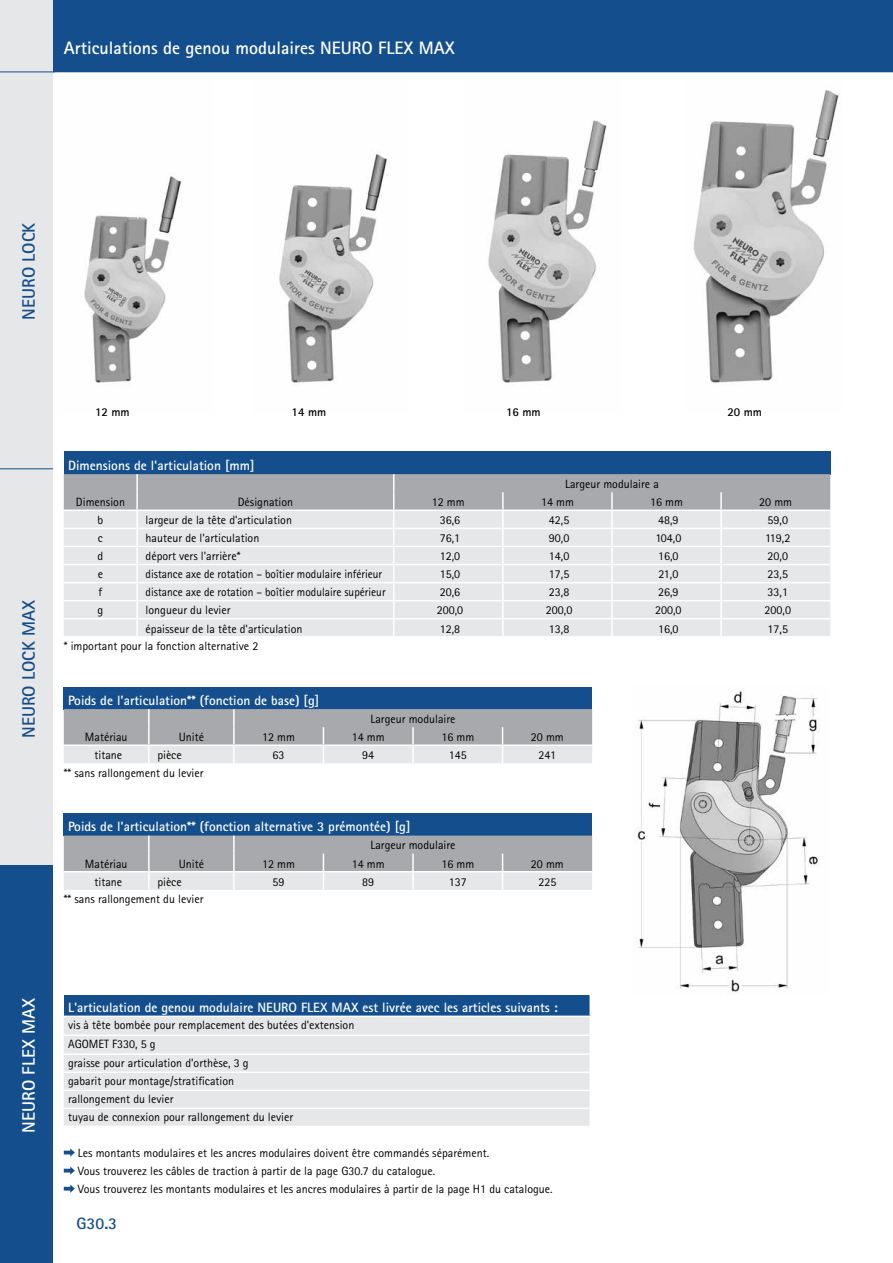
<style>
.page{position:relative;width:893px;height:1263px;background:#fff}
.page>*{position:absolute;margin:0;border:0;box-sizing:border-box;transform-origin:0 0}
.e__Seiten_Überschrif{font:700 18px "Rotis Sans Serif Pro";color:#fff}
.t1{font:700 18px "Rotis Sans Serif Pro";color:#144e8c}
.a__Fließtext{font:700 16.5px "Rotis Sans Serif Pro";color:#144e8c}
.c__Tabelle_links{font:700 13.5px "Rotis Sans Serif Pro";color:#fff}
.a__Fließtext-2{font:12px "Rotis Sans Serif Pro";color:#000}
.c__Tabelle{font:12px "Rotis Sans Serif Pro";color:#000}
.c__Tabelle_ohne_Rast{font:12px "Rotis Sans Serif Pro";color:#000}
.c__Tabelle_links_ein{font:12px "Rotis Sans Serif Pro";color:#000}
.c__Tabelle_links_ein-2{font:12px "Rotis Sans Serif Pro";color:#000;scale:.95 1}
.c__Tabelle-2{font:700 12px "Rotis Sans Serif Pro";color:#000}
</style>
<div class="page">
<div style="left:53px;top:0;width:840px;height:72px;background:#144e8c"></div>
<div style="left:0;top:0;width:53px;height:1263px;background:#e6e7e8"></div>
<div style="left:0;top:866px;width:53px;height:397px;background:#144e8c"></div>
<hr style="left:0;top:72px;width:55px;height:1px;background:#144e8c">
<hr style="left:0;top:468px;width:53px;height:1px;background:#144e8c">
<img style="left:693px;top:90px;width:146px;height:293px">
<img style="left:488px;top:120px;width:119px;height:263px">
<img style="left:279px;top:154px;width:109px;height:229px">
<img style="left:84px;top:176px;width:99px;height:207px">
<img style="left:637px;top:691px;width:183px;height:304px">
<div style="left:64px;top:451px;width:766px;height:23px;background:#144e8c"></div>
<svg style="left:64px;top:474px;width:766px;height:162px"></svg>
<div style="left:64px;top:687px;width:528px;height:22px;background:#144e8c"></div>
<svg style="left:64px;top:709px;width:528px;height:54px"></svg>
<div style="left:64px;top:995px;width:526px;height:21px;background:#144e8c"></div>
<div style="left:64px;top:1017px;width:526px;height:109px;background:#e6e7e8"></div>
<hr style="left:64px;top:1015px;width:527px;height:2px;background:#fff">
<hr style="left:64px;top:1034px;width:527px;height:2px;background:#fff">
<hr style="left:64px;top:1053px;width:527px;height:2px;background:#fff">
<hr style="left:64px;top:1071px;width:527px;height:2px;background:#fff">
<hr style="left:64px;top:1089px;width:527px;height:2px;background:#fff">
<hr style="left:64px;top:1108px;width:527px;height:1px;background:#fff">
<svg style="left:64px;top:1148px;width:11px;height:9px"></svg>
<svg style="left:64px;top:1166px;width:11px;height:9px"></svg>
<svg style="left:64px;top:1184px;width:11px;height:9px"></svg>
<div style="left:64px;top:813px;width:528px;height:23px;background:#144e8c"></div>
<svg style="left:64px;top:836px;width:528px;height:54px"></svg>
<p class="e__Seiten_Überschrif" style="left:64px;top:37px;width:392px">Articulations de genou modulaires NEURO FLEX MAX</p>
<h1 class="t1" style="left:17px;top:320px;width:99px;rotate:-90deg">NEURO LOCK</h1>
<h1 class="t1" style="left:17px;top:738px;width:140px;rotate:-90deg">NEURO LOCK MAX</h1>
<p class="c__Tabelle-2" style="left:95px;top:404px;width:36px">12 mm</p>
<p class="c__Tabelle-2" style="left:292px;top:404px;width:36px">14 mm</p>
<p class="c__Tabelle-2" style="left:506px;top:404px;width:36px">16 mm</p>
<p class="c__Tabelle-2" style="left:727px;top:404px;width:36px">20 mm</p>
<p class="c__Tabelle_links" style="left:68px;top:457px;width:188px">Dimensions de l'articulation [mm]</p>
<p class="c__Tabelle" style="left:565px;top:477px;width:95px">Largeur modulaire a</p>
<p class="c__Tabelle" style="left:76px;top:495px;width:51px">Dimension</p>
<p class="c__Tabelle" style="left:238px;top:495px;width:57px">Désignation</p>
<p class="c__Tabelle" style="left:432px;top:495px;width:34px">12 mm</p>
<p class="c__Tabelle" style="left:541px;top:495px;width:34px">14 mm</p>
<p class="c__Tabelle" style="left:650px;top:495px;width:34px">16 mm</p>
<p class="c__Tabelle" style="left:759px;top:495px;width:34px">20 mm</p>
<p class="c__Tabelle" style="left:98px;top:513px;width:7px">b</p>
<p class="c__Tabelle_links_ein" style="left:146px;top:513px;width:148px">largeur de la tête d'articulation</p>
<p class="c__Tabelle" style="left:440px;top:513px;width:22px">36,6</p>
<p class="c__Tabelle" style="left:549px;top:513px;width:22px">42,5</p>
<p class="c__Tabelle" style="left:658px;top:513px;width:22px">48,9</p>
<p class="c__Tabelle" style="left:768px;top:513px;width:22px">59,0</p>
<p class="c__Tabelle" style="left:98px;top:531px;width:7px">c</p>
<p class="c__Tabelle_links_ein" style="left:146px;top:531px;width:115px">hauteur de l'articulation</p>
<p class="c__Tabelle" style="left:440px;top:531px;width:22px">76,1</p>
<p class="c__Tabelle" style="left:549px;top:531px;width:22px">90,0</p>
<p class="c__Tabelle" style="left:655px;top:531px;width:28px">104,0</p>
<p class="c__Tabelle" style="left:765px;top:531px;width:27px">119,2</p>
<p class="c__Tabelle" style="left:98px;top:549px;width:7px">d</p>
<p class="c__Tabelle_links_ein" style="left:146px;top:549px;width:96px">déport vers l'arrière*</p>
<p class="c__Tabelle" style="left:440px;top:549px;width:22px">12,0</p>
<p class="c__Tabelle" style="left:549px;top:549px;width:22px">14,0</p>
<p class="c__Tabelle" style="left:658px;top:549px;width:22px">16,0</p>
<p class="c__Tabelle" style="left:768px;top:549px;width:22px">20,0</p>
<p class="c__Tabelle" style="left:98px;top:567px;width:7px">e</p>
<p class="c__Tabelle_links_ein-2" style="left:146px;top:567px;width:251px">distance axe de rotation – boîtier modulaire inférieur</p>
<p class="c__Tabelle" style="left:440px;top:567px;width:22px">15,0</p>
<p class="c__Tabelle" style="left:549px;top:567px;width:22px">17,5</p>
<p class="c__Tabelle" style="left:658px;top:567px;width:22px">21,0</p>
<p class="c__Tabelle" style="left:768px;top:567px;width:22px">23,5</p>
<p class="c__Tabelle" style="left:99px;top:585px;width:5px">f</p>
<p class="c__Tabelle_links_ein-2" style="left:146px;top:585px;width:254px">distance axe de rotation – boîtier modulaire supérieur</p>
<p class="c__Tabelle" style="left:440px;top:585px;width:22px">20,6</p>
<p class="c__Tabelle" style="left:549px;top:585px;width:22px">23,8</p>
<p class="c__Tabelle" style="left:658px;top:585px;width:22px">26,9</p>
<p class="c__Tabelle" style="left:768px;top:585px;width:22px">33,1</p>
<p class="c__Tabelle" style="left:98px;top:603px;width:7px">g</p>
<p class="c__Tabelle_links_ein" style="left:146px;top:603px;width:86px">longueur du levier</p>
<p class="c__Tabelle" style="left:437px;top:603px;width:28px">200,0</p>
<p class="c__Tabelle" style="left:546px;top:603px;width:28px">200,0</p>
<p class="c__Tabelle" style="left:655px;top:603px;width:28px">200,0</p>
<p class="c__Tabelle" style="left:765px;top:603px;width:28px">200,0</p>
<p class="c__Tabelle_links_ein" style="left:146px;top:621px;width:158px">épaisseur de la tête d'articulation</p>
<p class="c__Tabelle" style="left:440px;top:621px;width:22px">12,8</p>
<p class="c__Tabelle" style="left:549px;top:621px;width:22px">13,8</p>
<p class="c__Tabelle" style="left:658px;top:621px;width:22px">16,0</p>
<p class="c__Tabelle" style="left:768px;top:621px;width:22px">17,5</p>
<p class="a__Fließtext-2" style="left:64px;top:639px;width:196px">* important pour la fonction alternative 2</p>
<p class="c__Tabelle_links" style="left:68px;top:692px;width:253px">Poids de l'articulation** (fonction de base) [g]</p>
<p class="c__Tabelle" style="left:370px;top:712px;width:87px">Largeur modulaire</p>
<p class="c__Tabelle" style="left:85px;top:730px;width:44px">Matériau</p>
<p class="c__Tabelle" style="left:179px;top:730px;width:27px">Unité</p>
<p class="c__Tabelle" style="left:262px;top:730px;width:34px">12 mm</p>
<p class="c__Tabelle" style="left:352px;top:730px;width:34px">14 mm</p>
<p class="c__Tabelle" style="left:441px;top:730px;width:34px">16 mm</p>
<p class="c__Tabelle" style="left:531px;top:730px;width:34px">20 mm</p>
<p class="c__Tabelle_links_ein" style="left:95px;top:748px;width:29px">titane</p>
<p class="c__Tabelle_links_ein" style="left:157px;top:748px;width:26px">pièce</p>
<p class="c__Tabelle" style="left:273px;top:748px;width:13px">63</p>
<p class="c__Tabelle" style="left:362px;top:748px;width:13px">94</p>
<p class="c__Tabelle" style="left:449px;top:748px;width:19px">145</p>
<p class="c__Tabelle" style="left:539px;top:748px;width:19px">241</p>
<p class="a__Fließtext-2" style="left:64px;top:765px;width:141px">** sans rallongement du levier</p>
<p class="c__Tabelle_links" style="left:68px;top:818px;width:344px">Poids de l'articulation** (fonction alternative 3 prémontée) [g]</p>
<p class="c__Tabelle" style="left:370px;top:838px;width:87px">Largeur modulaire</p>
<p class="c__Tabelle" style="left:85px;top:856px;width:44px">Matériau</p>
<p class="c__Tabelle" style="left:179px;top:856px;width:27px">Unité</p>
<p class="c__Tabelle" style="left:262px;top:856px;width:34px">12 mm</p>
<p class="c__Tabelle" style="left:352px;top:856px;width:34px">14 mm</p>
<p class="c__Tabelle" style="left:441px;top:856px;width:34px">16 mm</p>
<p class="c__Tabelle" style="left:531px;top:856px;width:34px">20 mm</p>
<p class="c__Tabelle_links_ein" style="left:95px;top:874px;width:29px">titane</p>
<p class="c__Tabelle_links_ein" style="left:157px;top:874px;width:26px">pièce</p>
<p class="c__Tabelle" style="left:273px;top:874px;width:13px">59</p>
<p class="c__Tabelle" style="left:362px;top:874px;width:13px">89</p>
<p class="c__Tabelle" style="left:449px;top:874px;width:19px">137</p>
<p class="c__Tabelle" style="left:538px;top:874px;width:19px">225</p>
<p class="a__Fließtext-2" style="left:64px;top:892px;width:141px">** sans rallongement du levier</p>
<h1 class="e__Seiten_Überschrif" style="left:17px;top:1132px;width:136px;rotate:-90deg">NEURO FLEX MAX</h1>
<p class="c__Tabelle_links" style="left:68px;top:999px;width:491px">L'articulation de genou modulaire NEURO FLEX MAX est livrée avec les articles suivants :</p>
<p class="c__Tabelle_ohne_Rast" style="left:68px;top:1018px;width:288px">vis à tête bombée pour remplacement des butées d'extension</p>
<p class="c__Tabelle_ohne_Rast" style="left:68px;top:1037px;width:89px">AGOMET F330, 5 g</p>
<p class="c__Tabelle_ohne_Rast" style="left:68px;top:1055px;width:182px">graisse pour articulation d'orthèse, 3 g</p>
<p class="c__Tabelle_ohne_Rast" style="left:68px;top:1074px;width:168px">gabarit pour montage/stratification</p>
<p class="c__Tabelle_ohne_Rast" style="left:68px;top:1092px;width:107px">rallongement du levier</p>
<p class="c__Tabelle_ohne_Rast" style="left:68px;top:1110px;width:227px">tuyau de connexion pour rallongement du levier</p>
<p class="a__Fließtext-2" style="left:78px;top:1145px;width:413px">Les montants modulaires et les ancres modulaires doivent être commandés séparément.</p>
<p class="a__Fließtext-2" style="left:78px;top:1163px;width:359px">Vous trouverez les câbles de traction à partir de la page G30.7 du catalogue.</p>
<p class="a__Fließtext-2" style="left:78px;top:1182px;width:476px">Vous trouverez les montants modulaires et les ancres modulaires à partir de la page H1 du catalogue.</p>
<p class="a__Fließtext" style="left:77px;top:1213px;width:42px">G30.3</p>
</div>
